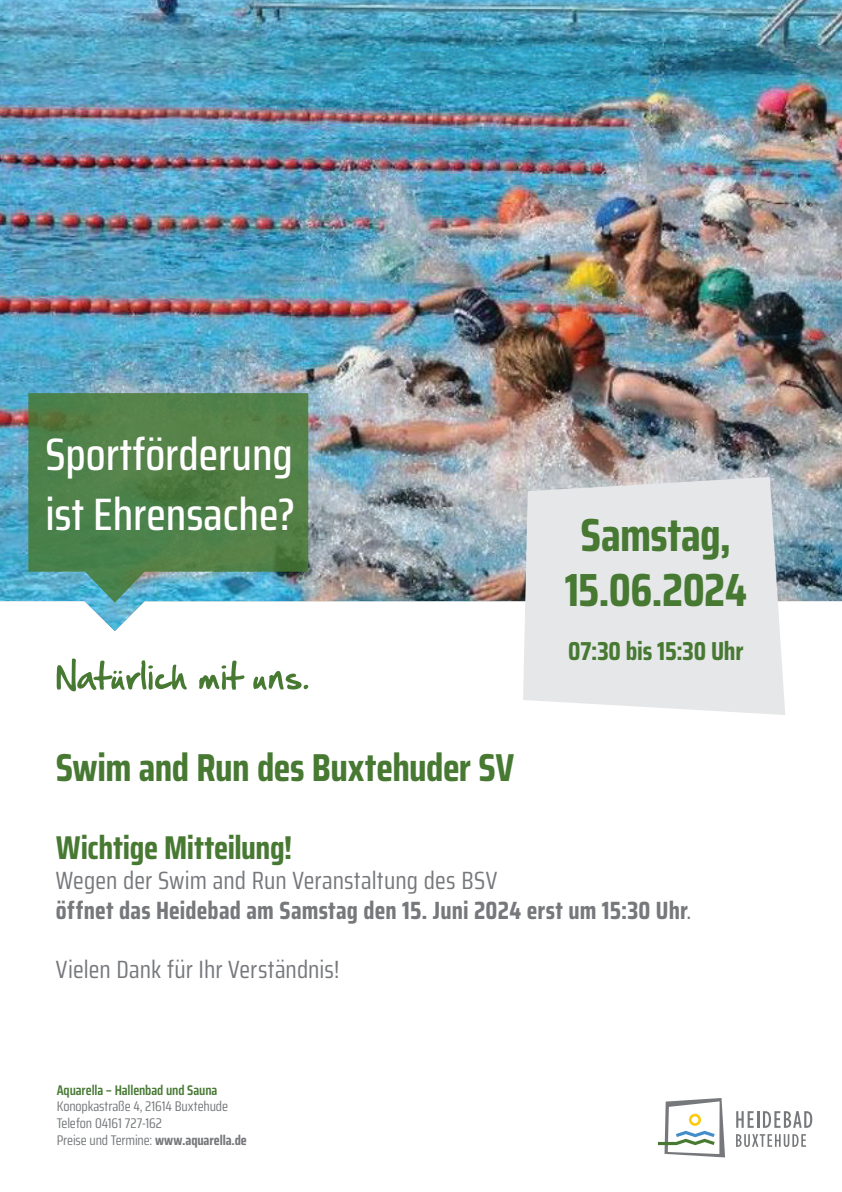
<style>
.page{position:relative;width:842px;height:1192px;background:#fff}
.page>*{position:absolute;margin:0;border:0;box-sizing:border-box;transform-origin:0 0}
.t1{font:700 46.5px/55.8px "Saira Condensed";letter-spacing:-.01em;color:#477933;text-align:center}
.t2{font:500 45.5px/60px "Saira Condensed";color:#fff}
.t3{font:700 39px "Saira Condensed";letter-spacing:-.015em;color:#477933}
.t4{font:700 33px "Saira Condensed";letter-spacing:-.015em;color:#477933}
.t5{font:700 26px "Saira Condensed";letter-spacing:-.01em;color:#477933}
.t6{font:700 25px/29.8px "Saira Condensed";letter-spacing:.005em;color:#76787b}
.t7{font:25px "Saira Condensed";color:#76787b}
.t8{font:14px/16.8px "Saira Condensed";letter-spacing:-.01em;color:#76787b}
.t9{font:600 14px "Saira Condensed";letter-spacing:-.01em;color:#477933}
.s1{font-weight:400}
.s2{font-weight:700}
</style>
<div class="page">
<img style="left:0;top:0;width:842px;height:631px">
<svg style="left:28px;top:393px;width:280px;height:210px;background:#52875b"></svg>
<svg style="left:57px;top:658px;width:130px;height:33px"></svg>
<svg style="left:199px;top:661px;width:45px;height:29px"></svg>
<svg style="left:253px;top:671px;width:55px;height:19px"></svg>
<svg style="left:658px;top:1098px;width:67px;height:59px"></svg>
<svg style="left:736px;top:1111px;width:76px;height:17px"></svg>
<svg style="left:736px;top:1134px;width:70px;height:13px"></svg>
<svg style="left:523px;top:477px;width:262px;height:238px;background:#e3e5e7"></svg>
<h2 class="t2" style="left:45px;top:423px;width:251px">Sportförderung ist Ehrensache?</h2>
<h3 class="t3" style="left:56px;top:738px;width:460px">Swim and Run des Buxtehuder SV</h3>
<h1 class="t1" style="left:565px;top:506px;width:184px">Samstag,<br>15.06.2024</h1>
<p class="t5" style="left:568px;top:631px;width:177px">07:30 bis 15:30 Uhr</p>
<h3 class="t4" style="left:56px;top:823px;width:238px">Wichtige Mitteilung!</h3>
<p class="t6" style="left:56px;top:865px;width:637px"><span class="s1">Wegen der Swim and Run Veranstaltung des BSV<br></span>öffnet das Heidebad am Samstag den 15. Juni 2024 erst um 15:30 Uhr<span class="s1">.</span></p>
<p class="t7" style="left:56px;top:951px;width:285px">Vielen Dank für Ihr Verständnis!</p>
<p class="t9" style="left:57px;top:1079px;width:162px">Aquarella – Hallenbad und Sauna</p>
<p class="t8" style="left:57px;top:1098px;width:192px">Konopkastraße 4, 21614 Buxtehude<br>Telefon 04161 727-162<br>Preise und Termine: <span class="s2">www.aquarella.de</span></p>
</div>
